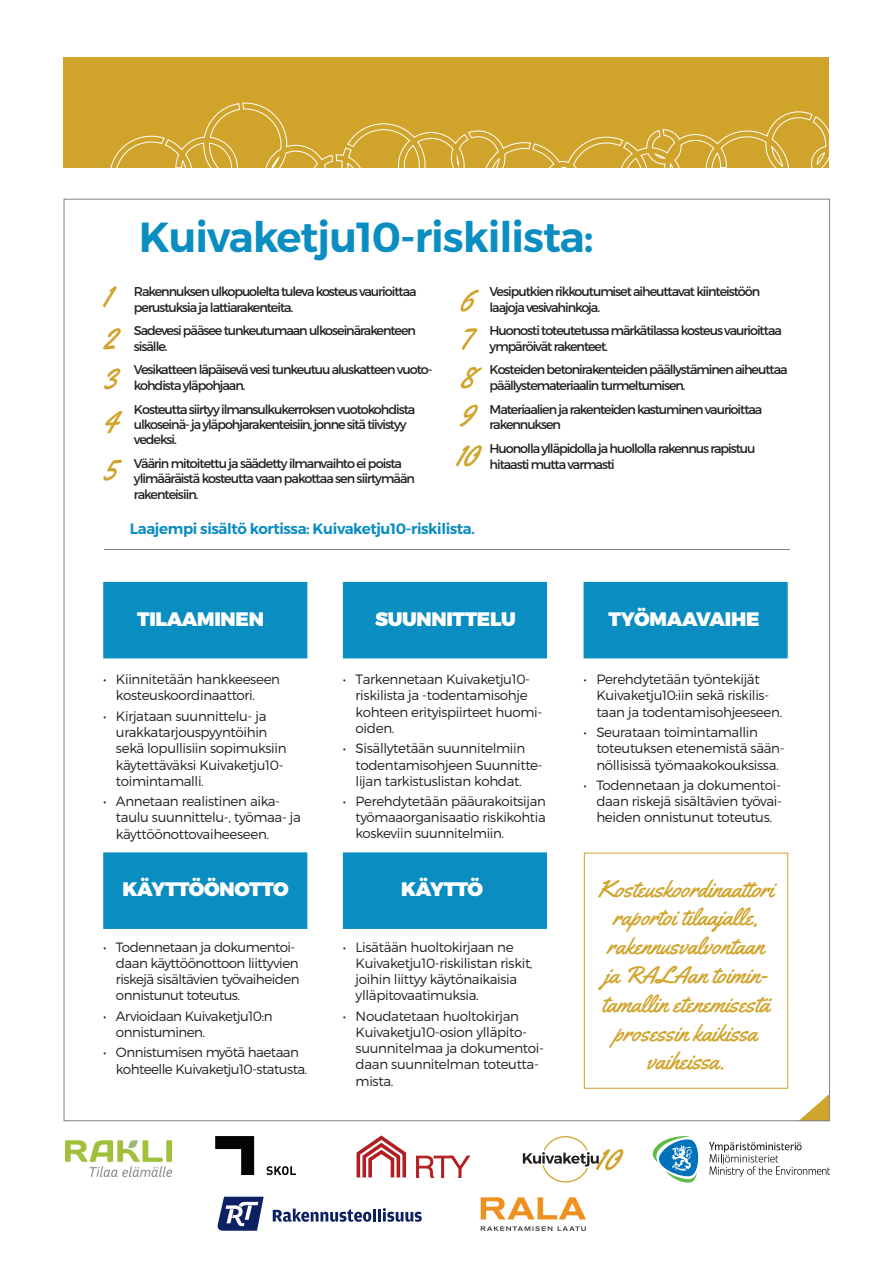
<style>
.page{position:relative;width:893px;height:1263px;background:#fff}
.page>*{position:absolute;margin:0;border:0;box-sizing:border-box;transform-origin:0 0}
.t1{font:600 42px "Montserrat";letter-spacing:-.025em;color:#0a8dc0}
.t2{font:34.5px/38.8px "Yellowtail";color:#d0a32a}
.t3{font:24px/28.8px "Yellowtail";color:#d0a32a;text-align:center}
.t4{font:900 19.5px "Montserrat";letter-spacing:-.015em;color:#fff}
.t5{font:600 15px "Montserrat";letter-spacing:-.025em;color:#0a8dc0}
.t6{font:300 13.5px/16.2px "Montserrat";letter-spacing:-.025em;color:#231f20}
.t7{font:300 13.35px/16px "Montserrat";letter-spacing:-.025em;color:#231f20;text-align:justify}
.t8{font:12.75px/15.3px "Montserrat";letter-spacing:-.08em;color:#231f20}
</style>
<div class="page">
<div style="left:63px;top:58px;width:766px;height:110px;background:#d0a32a"></div>
<svg style="left:110px;top:102px;width:719px;height:66px"></svg>
<svg style="left:801px;top:1095px;width:27px;height:24px"></svg>
<div style="left:103px;top:582px;width:204px;height:76px;background:#0a8dc0"></div>
<div style="left:103px;top:852px;width:204px;height:77px;background:#0a8dc0"></div>
<div style="left:343px;top:582px;width:204px;height:76px;background:#0a8dc0"></div>
<div style="left:343px;top:852px;width:204px;height:77px;background:#0a8dc0"></div>
<div style="left:584px;top:582px;width:204px;height:76px;background:#0a8dc0"></div>
<hr style="left:104px;top:550px;width:686px;height:1px;background:#81817f">
<div style="left:584px;top:853px;width:204px;height:236px;border:1px solid #d0a32a"></div>
<svg style="left:523px;top:1136px;width:100px;height:46px"></svg>
<svg style="left:652px;top:1136px;width:47px;height:47px"></svg>
<svg style="left:709px;top:1142px;width:121px;height:35px"></svg>
<img style="left:65px;top:1140px;width:107px;height:36px">
<svg style="left:215px;top:1136px;width:39px;height:39px"></svg>
<svg style="left:266px;top:1166px;width:30px;height:9px"></svg>
<svg style="left:273px;top:1208px;width:149px;height:14px"></svg>
<svg style="left:218px;top:1197px;width:46px;height:34px"></svg>
<svg style="left:356px;top:1135px;width:51px;height:43px"></svg>
<svg style="left:416px;top:1155px;width:55px;height:23px"></svg>
<img style="left:481px;top:1197px;width:105px;height:34px">
<h2 class="t2" style="left:103px;top:275px;width:16px;line-height:40.7px">1<br>2<br>3</h2>
<h2 class="t2" style="left:104px;top:397px;width:17px;line-height:48px">4<br>5</h2>
<h1 class="t1" style="left:139px;top:211px;width:456px">Kuivaketju10-riskilista:</h1>
<p class="t8" style="left:134px;top:284px;width:284px">Rakennuksen ulkopuolelta tuleva kosteus vaurioittaa perustuksia ja lattiarakenteita.</p>
<p class="t8" style="left:134px;top:323px;width:284px">Sadevesi pääsee tunkeutumaan ulkoseinärakenteen sisälle.</p>
<p class="t8" style="left:134px;top:362px;width:300px">Vesikatteen läpäisevä vesi tunkeutuu aluskatteen vuoto&shy;kohdista yläpohjaan.</p>
<p class="t8" style="left:134px;top:401px;width:283px">Kosteutta siirtyy ilmansulkukerroksen vuotokohdista ulkoseinä- ja yläpohjarakenteisiin, jonne sitä tiivistyy vedeksi.</p>
<p class="t8" style="left:134px;top:456px;width:283px">Väärin mitoitettu ja säädetty ilmanvaihto ei poista ylimääräistä kosteutta vaan pakottaa sen siirtymään rakenteisiin.</p>
<p class="t8" style="left:490px;top:284px;width:272px">Vesiputkien rikkoutumiset aiheuttavat kiinteistöön laajoja vesivahinkoja.</p>
<p class="t8" style="left:490px;top:323px;width:294px">Huonosti toteutetussa märkätilassa kosteus vaurioittaa ympäröivät rakenteet.</p>
<p class="t8" style="left:490px;top:362px;width:300px">Kosteiden betonirakenteiden päällystäminen aiheuttaa päällystemateriaalin turmeltumisen.</p>
<p class="t8" style="left:490px;top:401px;width:274px">Materiaalien ja rakenteiden kastuminen vaurioittaa rakennuksen</p>
<p class="t8" style="left:490px;top:440px;width:267px;line-height:16.2px">Huonolla ylläpidolla ja huollolla rakennus rapistuu hitaasti mutta varmasti</p>
<h2 class="t2" style="left:456px;top:279px;width:23px">6<br>7<br>8<br>9<br>10</h2>
<p class="t5" style="left:130px;top:519px;width:347px">Laajempi sisältö kortissa: Kuivaketju10-riskilista.</p>
<h3 class="t4" style="left:137px;top:607px;width:128px">TILAAMINEN</h3>
<h3 class="t4" style="left:375px;top:607px;width:142px">SUUNNITTELU</h3>
<h3 class="t4" style="left:608px;top:607px;width:152px">TYÖMAAVAIHE</h3>
<p class="t6" style="left:116px;top:671px;width:166px;text-indent:-13px">• Kiinnitetään hankkeeseen kosteuskoordinaattori.</p>
<p class="t6" style="left:116px;top:708px;width:172px;text-indent:-13px">• Kirjataan suunnittelu- ja urakkatarjouspyyntöihin sekä lopullisiin sopimuksiin käytettäväksi Kuivaketju10- toimintamalli.</p>
<p class="t6" style="left:116px;top:793px;width:187px;text-indent:-13px">• Annetaan realistinen aika&shy;taulu suunnittelu-, työmaa- ja käyttöönottovaiheeseen.</p>
<p class="t6" style="left:356px;top:671px;width:188px;text-indent:-13px">• Tarkennetaan Kuivaketju10- riskilista ja -todentamisohje kohteen erityispiirteet huomi&shy;oiden.</p>
<p class="t6" style="left:356px;top:740px;width:189px;text-indent:-13px">• Sisällytetään suunnitelmiin todentamisohjeen Suunnitte&shy;lijan tarkistuslistan kohdat.</p>
<p class="t7" style="left:356px;top:793px;width:192px;text-indent:-13px">• Perehdytetään pääurakoitsijan työmaaorganisaatio riskikohtia koskeviin suunnitelmiin.</p>
<h3 class="t4" style="left:122px;top:877px;width:168px">KÄYTTÖÖNOTTO</h3>
<h3 class="t4" style="left:401px;top:877px;width:84px">KÄYTTÖ</h3>
<p class="t6" style="left:116px;top:938px;width:185px;text-indent:-13px">• Todennetaan ja dokumentoi&shy;daan käyttöönottoon liittyvien riskejä sisältävien työvaiheiden onnistunut toteutus.</p>
<p class="t6" style="left:116px;top:1007px;width:158px;text-indent:-13px">• Arvioidaan Kuivaketju10:n onnistuminen.</p>
<p class="t6" style="left:116px;top:1044px;width:193px;text-indent:-13px">• Onnistumisen myötä haetaan kohteelle Kuivaketju10-statusta.</p>
<p class="t6" style="left:356px;top:938px;width:178px;text-indent:-13px">• Lisätään huoltokirjaan ne<br>Kuivaketju10-riskilistan riskit, joihin liittyy käytönaikaisia ylläpitovaatimuksia.</p>
<p class="t6" style="left:356px;top:1007px;width:190px;text-indent:-13px">• Noudatetaan huoltokirjan<br>Kuivaketju10-osion ylläpito&shy;suunnitelmaa ja dokumentoi&shy;daan suunnitelman toteutta&shy;mista.</p>
<p class="t6" style="left:596px;top:671px;width:188px;text-indent:-13px">• Perehdytetään työntekijät<br>Kuivaketju10:iin sekä riskilis&shy;taan ja todentamisohjeeseen.</p>
<p class="t6" style="left:596px;top:724px;width:190px;text-indent:-13px">• Seurataan toimintamallin toteutuksen etenemistä sään&shy;nöllisissä työmaakokouksissa.</p>
<p class="t6" style="left:596px;top:777px;width:187px;text-align:justify;text-indent:-13px">• Todennetaan ja dokumentoi&shy;daan riskejä sisältävien työvai&shy;heiden onnistunut toteutus.</p>
<h3 class="t3" style="left:598px;top:874px;width:178px">Kosteuskoordinaattori raportoi tilaajalle, rakennusvalvontaan ja RALAan toimin&shy;tamallin etenemisestä prosessin kaikissa vaiheissa.</h3>
</div>
